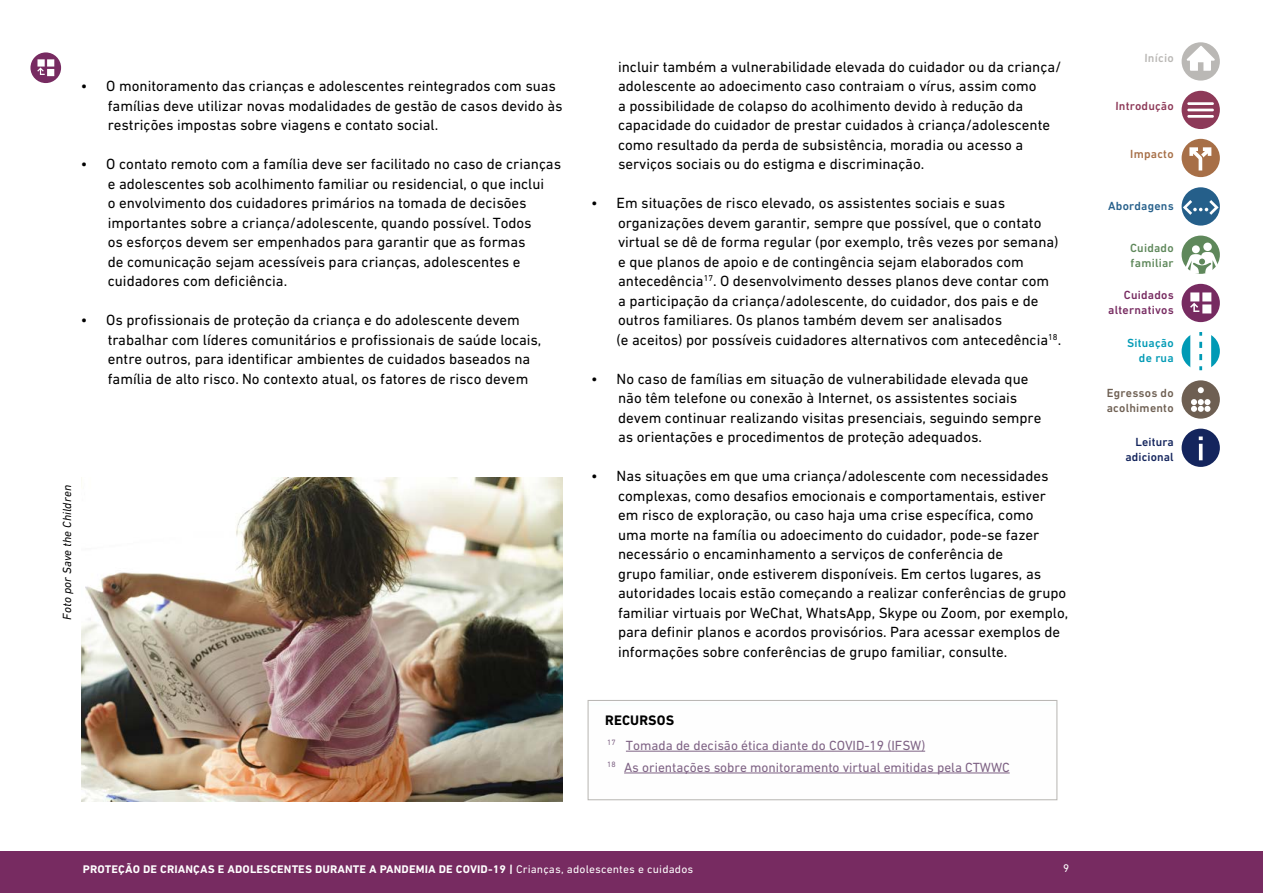
<style>
.page{position:relative;width:1263px;height:893px;background:#fff}
.page>*{position:absolute;margin:0;border:0;box-sizing:border-box;transform-origin:0 0}
.t1{font:15px/19.5px "DIN Next W1 G";color:#000}
.t2{font:700 13.95px "DIN Next W1 G";letter-spacing:.01em;color:#000}
.t3{font:13.5px/21.8px "DIN Next W1 G";color:#7f6385}
.t4{font:italic 12px "DIN Next W1 G";letter-spacing:.01em;color:#000}
.t5{font:500 12px/15px "DIN Next W1 G";letter-spacing:.02em;color:#6e5f52}
.t6{font:500 12px/15px "DIN Next W1 G";letter-spacing:.02em;color:#772b61;text-align:right}
.t7{font:500 12px/15px "DIN Next W1 G";letter-spacing:.01em;color:#14255d;text-align:right}
.t8{font:500 12px/15px "DIN Next W1 G";letter-spacing:.02em;color:#5f885b}
.t9{font:500 12px/15px "DIN Next W1 G";letter-spacing:.02em;color:#009ab5;text-align:right}
.t10{font:500 12px "DIN Next W1 G";color:#8d3958}
.t11{font:500 12px "DIN Next W1 G";letter-spacing:.02em;color:#255f8a}
.t12{font:500 12px "DIN Next W1 G";letter-spacing:.02em;color:#a76f47}
.t13{font:500 12px "DIN Next W1 G";color:#bab8b5}
.t14{font:700 11.25px "DIN Next W1 G";color:#fff}
.t15{font:11.25px "DIN Next W1 G";color:#fff}
.s1{font-weight:400}
</style>
<div class="page">
<div style="left:0;top:851px;width:1263px;height:42px;background:#772b61"></div>
<div style="left:30px;top:52px;width:31px;height:31px;background:#772b61;border-radius:50%"></div>
<svg style="left:37px;top:59px;width:17px;height:17px"></svg>
<div style="left:587px;top:700px;width:470px;height:100px;border:1px solid #bab8b5"></div>
<hr style="left:626px;top:751px;width:299px;height:1px;background:#7f6385">
<hr style="left:624px;top:773px;width:386px;height:1px;background:#7f6385">
<img style="left:81px;top:477px;width:482px;height:324px">
<div style="left:1181px;top:42px;width:39px;height:39px;background:#bab8b5;border-radius:50%"></div>
<div style="left:1181px;top:91px;width:39px;height:38px;background:#8d3958;border-radius:50%"></div>
<hr style="left:1187px;top:102px;width:27px;height:3px;background:#fff">
<hr style="left:1187px;top:109px;width:27px;height:2px;background:#fff">
<hr style="left:1187px;top:115px;width:27px;height:3px;background:#fff">
<div style="left:1181px;top:139px;width:39px;height:38px;background:#a76f47;border-radius:50%"></div>
<svg style="left:1189px;top:147px;width:22px;height:23px"></svg>
<div style="left:1181px;top:380px;width:39px;height:39px;background:#6e5f52;border-radius:50%"></div>
<svg style="left:1198px;top:387px;width:6px;height:6px"></svg>
<svg style="left:1191px;top:399px;width:19px;height:13px"></svg>
<svg style="left:1181px;top:332px;width:39px;height:38px"></svg>
<svg style="left:1190px;top:332px;width:21px;height:39px"></svg>
<div style="left:1181px;top:187px;width:39px;height:39px;background:#255f8a;border-radius:50%"></div>
<svg style="left:1183px;top:200px;width:35px;height:15px"></svg>
<svg style="left:1186px;top:46px;width:29px;height:25px"></svg>
<div style="left:1181px;top:236px;width:39px;height:38px;background:#5f885b;border-radius:50%"></div>
<svg style="left:1184px;top:252px;width:35px;height:22px"></svg>
<div style="left:1192px;top:245px;width:8px;height:8px;background:#fff;border-radius:50%"></div>
<div style="left:1203px;top:243px;width:9px;height:8px;background:#fff;border-radius:50%"></div>
<div style="left:1181px;top:284px;width:39px;height:38px;background:#772b61;border-radius:50%"></div>
<svg style="left:1190px;top:292px;width:21px;height:21px"></svg>
<div style="left:1181px;top:429px;width:39px;height:38px;background:#14255d;border-radius:50%"></div>
<svg style="left:1199px;top:436px;width:4px;height:4px"></svg>
<hr style="left:1199px;top:444px;width:3px;height:16px;background:#fff">
<p class="t1" style="left:108px;top:76px;width:456px;text-indent:-27px">• O monitoramento das crianças e adolescentes reintegrados com suas famílias deve utilizar novas modalidades de gestão de casos devido às restrições impostas sobre viagens e contato social.</p>
<p class="t1" style="left:108px;top:154px;width:455px;text-indent:-27px">• O contato remoto com a família deve ser facilitado no caso de crianças e adolescentes sob acolhimento familiar ou residencial, o que inclui<br>o envolvimento dos cuidadores primários na tomada de decisões importantes sobre a criança/adolescente, quando possível. Todos<br>os esforços devem ser empenhados para garantir que as formas<br>de comunicação sejam acessíveis para crianças, adolescentes e cuidadores com deficiência.</p>
<p class="t1" style="left:108px;top:310px;width:435px;text-indent:-27px">• Os profissionais de proteção da criança e do adolescente devem trabalhar com líderes comunitários e profissionais de saúde locais, entre outros, para identificar ambientes de cuidados baseados na família de alto risco. No contexto atual, os fatores de risco devem</p>
<p class="t4" style="left:60px;top:620px;width:136px;rotate:-90deg">Foto por Save the Children</p>
<p class="t1" style="left:618px;top:57px;width:445px">incluir também a vulnerabilidade elevada do cuidador ou da criança/ adolescente ao adoecimento caso contraiam o vírus, assim como<br>a possibilidade de colapso do acolhimento devido à redução da capacidade do cuidador de prestar cuidados à criança/adolescente como resultado da perda de subsistência, moradia ou acesso a serviços sociais ou do estigma e discriminação.</p>
<p class="t1" style="left:617px;top:193px;width:446px;text-indent:-25px">• Em situações de risco elevado, os assistentes sociais e suas organizações devem garantir, sempre que possível, que o contato virtual se dê de forma regular (por exemplo, três vezes por semana) e que planos de apoio e de contingência sejam elaborados com antecedência<sup>17</sup>. O desenvolvimento desses planos deve contar com<br>a participação da criança/adolescente, do cuidador, dos pais e de outros familiares. Os planos também devem ser analisados<br>(e aceitos) por possíveis cuidadores alternativos com antecedência<sup>18</sup>.</p>
<p class="t1" style="left:618px;top:369px;width:425px;text-indent:-27px">• No caso de famílias em situação de vulnerabilidade elevada que não têm telefone ou conexão à Internet, os assistentes sociais devem continuar realizando visitas presenciais, seguindo sempre as orientações e procedimentos de proteção adequados.</p>
<p class="t1" style="left:618px;top:466px;width:452px;text-indent:-27px">• Nas situações em que uma criança/adolescente com necessidades complexas, como desafios emocionais e comportamentais, estiver em risco de exploração, ou caso haja uma crise específica, como<br>uma morte na família ou adoecimento do cuidador, pode-se fazer necessário o encaminhamento a serviços de conferência de<br>grupo familiar, onde estiverem disponíveis. Em certos lugares, as autoridades locais estão começando a realizar conferências de grupo familiar virtuais por WeChat, WhatsApp, Skype ou Zoom, por exemplo, para definir planos e acordos provisórios. Para acessar exemplos de informações sobre conferências de grupo familiar, consulte.</p>
<p class="t2" style="left:605px;top:712px;width:70px">RECURSOS</p>
<p class="t3" style="left:607px;top:734px;width:404px"><sup>17</sup> Tomada de decisão ética diante do COVID-19 (IFSW)<br><sup>18</sup> As orientações sobre monitoramento virtual emitidas pela CTWWC</p>
<p class="t14" style="left:83px;top:862px;width:612px">PROTEÇÃO DE CRIANÇAS E ADOLESCENTES DURANTE A PANDEMIA DE COVID-19 | <span class="s1">Crianças, adolescentes e cuidados</span></p>
<p class="t15" style="left:1063px;top:862px;width:8px">9</p>
<p class="t13" style="left:1144px;top:51px;width:31px">Início</p>
<p class="t10" style="left:1115px;top:99px;width:60px">Introdução</p>
<p class="t12" style="left:1130px;top:147px;width:45px">Impacto</p>
<p class="t11" style="left:1108px;top:199px;width:67px">Abordagens</p>
<p class="t8" style="left:1130px;top:240px;width:45px">Cuidado familiar</p>
<p class="t6" style="left:1108px;top:287px;width:67px">Cuidados alternativos</p>
<p class="t9" style="left:1127px;top:335px;width:48px">Situação de rua</p>
<p class="t5" style="left:1107px;top:385px;width:68px">Egressos do acolhimento</p>
<p class="t7" style="left:1125px;top:434px;width:50px">Leitura adicional</p>
</div>
